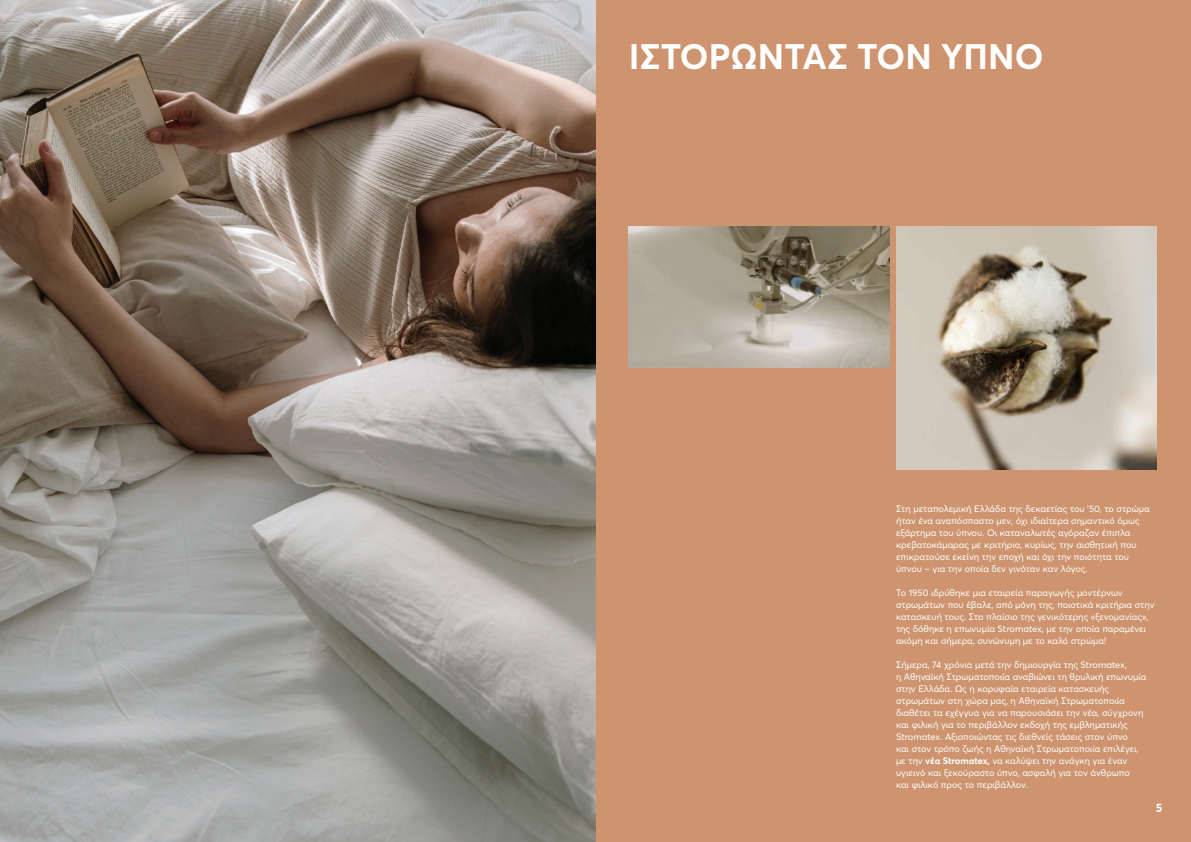
<style>
.page{position:relative;width:1191px;height:842px;background:#fff}
.page>*{position:absolute;margin:0;border:0;box-sizing:border-box;transform-origin:0 0}
.t1{font:700 35px "Averta";letter-spacing:.005em;color:#fff}
.t2{font:700 12px "Averta";color:#fff}
.t3{font:9.3px/12px "Averta";letter-spacing:-.005em;color:#fff}
.s1{font-weight:700}
</style>
<div class="page">
<div style="left:595px;top:0;width:596px;height:842px;background:#cd946f"></div>
<img style="left:0;top:0;width:595px;height:842px">
<img style="left:896px;top:227px;width:261px;height:242px">
<img style="left:629px;top:227px;width:260px;height:140px">
<h1 class="t1" style="left:629px;top:35px;width:416px">ΙΣΤΟΡΏΝΤΑΣ ΤΟΝ ΎΠΝΟ</h1>
<p class="t3" style="left:896px;top:502px;width:255px">Στη μεταπολεμική Ελλάδα της δεκαετίας του ’50, το στρώμα ήταν ένα αναπόσπαστο μεν, όχι ιδιαίτερα σημαντικό όμως εξάρτημα του ύπνου. Οι καταναλωτές αγόραζαν έπιπλα κρεβατοκάμαρας με κριτήριο, κυρίως, την αισθητική που επικρατούσε εκείνη την εποχή και όχι την ποιότητα του ύπνου – για την οποία δεν γινόταν καν λόγος.</p>
<p class="t3" style="left:896px;top:586px;width:260px">Το 1950 ιδρύθηκε μια εταιρεία παραγωγής μοντέρνων στρωμάτων που έβαλε, από μόνη της, ποιοτικά κριτήρια στην κατασκευή τους. Στο πλαίσιο της γενικότερης «ξενομανίας», της δόθηκε η επωνυμία Stromatex, με την οποία παραμένει ακόμη και σήμερα, συνώνυμη με το καλό στρώμα!</p>
<p class="t3" style="left:896px;top:658px;width:252px">Σήμερα, 74 χρόνια μετά την δημιουργία της Stromatex,<br>η Αθηναϊκή Στρωματοποιία αναβιώνει τη θρυλική επωνυμία στην Ελλάδα. Ως η κορυφαία εταιρεία κατασκευής στρωμάτων στη χώρα μας, η Αθηναϊκή Στρωματοποιία διαθέτει τα εχέγγυα για να παρουσιάσει την νέα, σύγχρονη και φιλική για το περιβάλλον εκδοχή της εμβληματικής Stromatex. Αξιοποιώντας τις διεθνείς τάσεις στον ύπνο<br>και στον τρόπο ζωής η Αθηναϊκή Στρωματοποιία επιλέγει, με την <span class="s1">νέα Stromatex,</span> να καλύψει την ανάγκη για έναν υγιεινό και ξεκούραστο ύπνο, ασφαλή για τον άνθρωπο<br>και φιλικό προς το περιβάλλον.</p>
<p class="t2" style="left:1156px;top:800px;width:8px">5</p>
</div>
